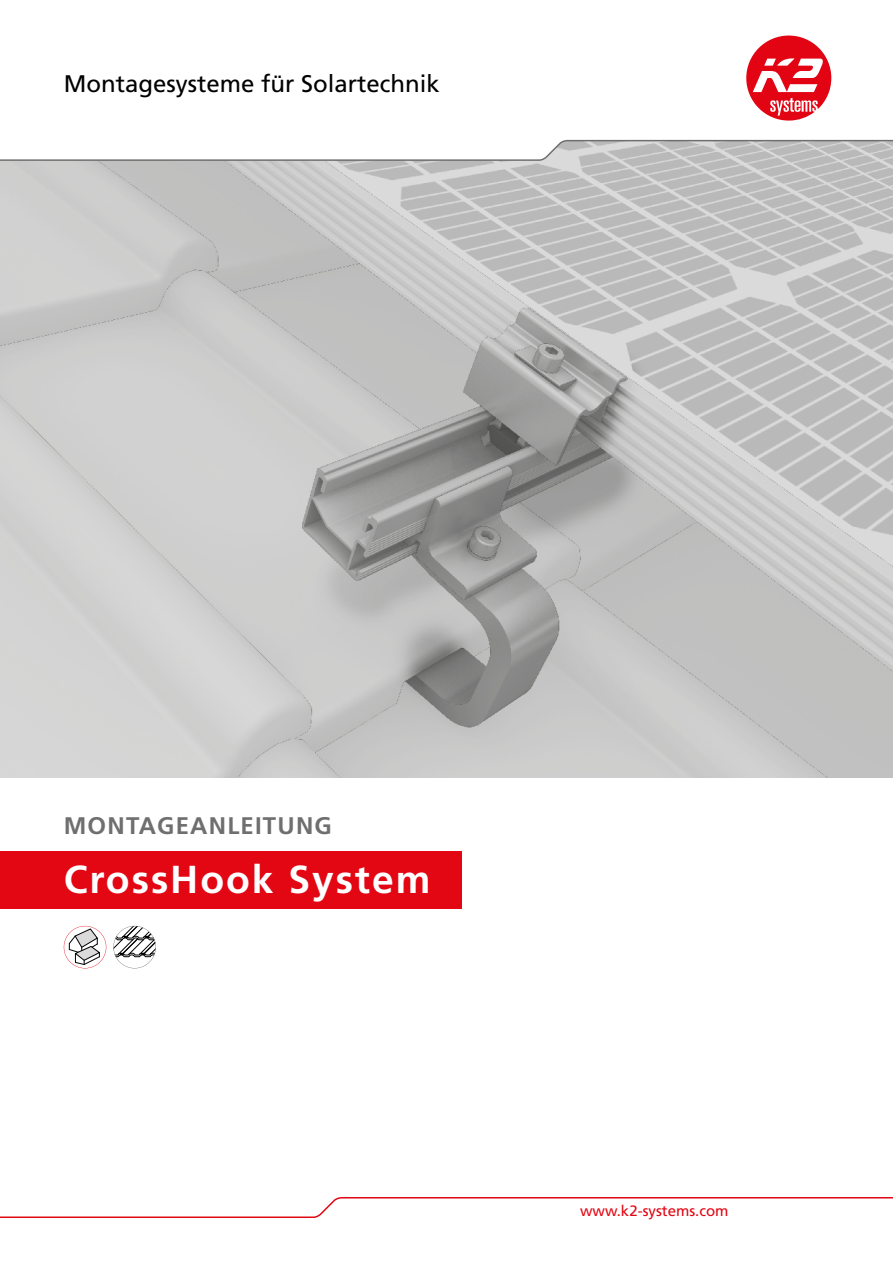
<style>
.page{position:relative;width:893px;height:1263px;background:#fff}
.page>*{position:absolute;margin:0;border:0;box-sizing:border-box;transform-origin:0 0}
.t1{font:700 39px "Frutiger LT Std";letter-spacing:.05em;color:#fff}
.t2{font:24px "Frutiger LT Std";color:#000}
.t3{font:700 24px "Frutiger LT Std";letter-spacing:.05em;color:#706f6f}
.t4{font:15px "Frutiger LT Std";color:#e30613}
</style>
<div class="page">
<img style="left:0;top:162px;width:893px;height:616px">
<svg style="left:0;top:1197px;width:893px;height:21px"></svg>
<svg style="left:0;top:139px;width:893px;height:23px"></svg>
<svg style="left:746px;top:36px;width:85px;height:85px"></svg>
<div style="left:0;top:851px;width:461px;height:57px;background:#e30613"></div>
<svg style="left:64px;top:926px;width:42px;height:42px"></svg>
<svg style="left:113px;top:926px;width:43px;height:42px"></svg>
<p class="t2" style="left:64px;top:70px;width:378px">Montagesysteme für Solartechnik</p>
<p class="t3" style="left:64px;top:811px;width:270px">MONTAGEANLEITUNG</p>
<h1 class="t1" style="left:64px;top:856px;width:368px">CrossHook System</h1>
<p class="t4" style="left:580px;top:1202px;width:150px">www.k2-systems.com</p>
</div>
